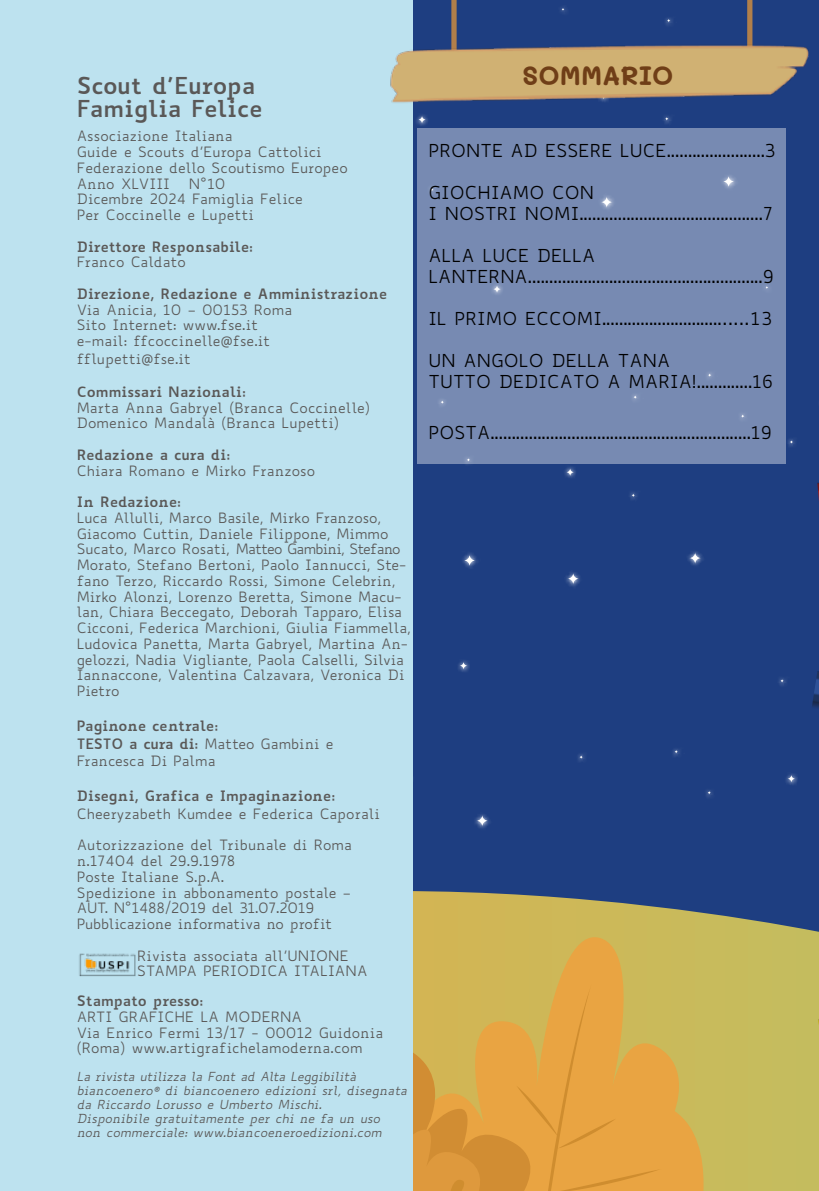
<style>
.page{position:relative;width:819px;height:1191px;background:#fff}
.page>*{position:absolute;margin:0;border:0;box-sizing:border-box;transform-origin:0 0}
.t1{font:700 26.25px "Mali";color:#6f3e17}
.t2{font:700 22.75px/22.8px "Biancoenero";color:#5a5857}
.t3{font:17.5px/21px "Biancoenero";color:#000}
.t4{font:14px/15.8px "Biancoenero";letter-spacing:-.01em;color:#5a5857}
.t5{font:700 14px/17.5px "Biancoenero";color:#5a5857}
.t6{font:italic 12.25px/14px "Biancoenero";color:#5a5857}
.s1{font-weight:400}
</style>
<div class="page">
<div style="left:0;top:0;width:819px;height:1042px;background:#1e3e81"></div>
<svg style="left:412px;top:891px;width:407px;height:300px;background:#aea861"></svg>
<svg style="left:412px;top:925px;width:308px;height:266px;background:#d1b556"></svg>
<svg style="left:412px;top:1022px;width:37px;height:169px;background:#d5a046"></svg>
<svg style="left:449px;top:984px;width:212px;height:207px;background:#e0a544"></svg>
<img style="left:725px;top:128px;width:61px;height:101px">
<img style="left:443px;top:128px;width:117px;height:1px">
<img style="left:608px;top:128px;width:117px;height:1px">
<img style="left:412px;top:553px;width:66px;height:52px">
<img style="left:412px;top:279px;width:1px;height:65px">
<img style="left:412px;top:344px;width:1px;height:57px">
<img style="left:785px;top:229px;width:1px;height:116px">
<img style="left:688px;top:551px;width:15px;height:15px">
<img style="left:565px;top:467px;width:9px;height:11px">
<img style="left:412px;top:518px;width:37px;height:39px">
<img style="left:412px;top:131px;width:1px;height:117px">
<img style="left:412px;top:401px;width:56px;height:117px">
<img style="left:574px;top:469px;width:117px;height:84px">
<img style="left:785px;top:383px;width:10px;height:81px">
<img style="left:566px;top:516px;width:69px;height:71px">
<img style="left:475px;top:814px;width:15px;height:15px">
<img style="left:412px;top:605px;width:58px;height:67px">
<img style="left:786px;top:774px;width:12px;height:11px">
<img style="left:412px;top:655px;width:18px;height:65px">
<img style="left:673px;top:749px;width:40px;height:48px">
<img style="left:412px;top:720px;width:1px;height:117px">
<div style="left:417px;top:129px;width:368px;height:335px;background:#778ab2"></div>
<div style="left:0;top:0;width:412px;height:1191px;background:#bde2ef"></div>
<img style="left:79px;top:953px;width:57px;height:24px">
<svg style="left:451px;top:0;width:301px;height:23px"></svg>
<img style="left:390px;top:23px;width:419px;height:103px">
<img style="left:817px;top:482px;width:2px;height:19px">
<img style="left:814px;top:995px;width:5px;height:30px">
<img style="left:812px;top:671px;width:7px;height:37px">
<h2 class="t2" style="left:77px;top:71px;width:187px">Scout d’Europa<br>Famiglia Felice</h2>
<p class="t4" style="left:77px;top:128px;width:272px">Associazione Italiana<br>Guide e Scouts d’Europa Cattolici<br>Federazione dello Scoutismo Europeo<br>Anno XLVIII</p>
<p class="t4" style="left:77px;top:175px;width:228px;text-indent:112px">N°10<br>Dicembre 2024 Famiglia Felice<br>Per Coccinelle e Lupetti</p>
<p class="t5" style="left:77px;top:236px;width:178px">Direttore Responsabile:</p>
<p class="t4" style="left:77px;top:254px;width:111px">Franco Caldato</p>
<p class="t5" style="left:77px;top:283px;width:312px">Direzione, Redazione e Amministrazione</p>
<p class="t4" style="left:77px;top:301px;width:217px">Via Anicia, 10 – 00153 Roma<br>Sito Internet: www.fse.it e-mail: ffcoccinelle@fse.it</p>
<p class="t4" style="left:77px;top:350px;width:115px">fflupetti@fse.it</p>
<p class="t5" style="left:77px;top:381px;width:171px">Commissari Nazionali:</p>
<p class="t4" style="left:77px;top:399px;width:295px">Marta Anna Gabryel (Branca Coccinelle)<br>Domenico Mandalà (Branca Lupetti)</p>
<p class="t5" style="left:77px;top:444px;width:155px">Redazione a cura di:</p>
<p class="t4" style="left:77px;top:462px;width:240px">Chiara Romano e Mirko Franzoso</p>
<p class="t5" style="left:77px;top:491px;width:106px">In Redazione:</p>
<p class="t4" style="left:77px;top:510px;width:335px">Luca Allulli, Marco Basile, Mirko Franzoso, Giacomo Cuttin, Daniele Filippone, Mimmo Sucato, Marco Rosati, Matteo Gambini, Stefano Morato, Stefano Bertoni, Paolo Iannucci, Ste&shy;fano Terzo, Riccardo Rossi, Simone Celebrin, Mirko Alonzi, Lorenzo Beretta, Simone Macu&shy;lan, Chiara Beccegato, Deborah Tapparo, Elisa Cicconi, Federica Marchioni, Giulia Fiammella, Ludovica Panetta, Marta Gabryel, Martina An&shy;gelozzi, Nadia Vigliante, Paola Calselli, Silvia Iannaccone, Valentina Calzavara, Veronica Di Pietro</p>
<p class="t5" style="left:77px;top:715px;width:258px">Paginone centrale:<br>TESTO a cura di: <span class="s1">Matteo Gambini e<br>Francesca Di Palma</span></p>
<p class="t5" style="left:77px;top:785px;width:260px">Disegni, Grafica e Impaginazione:</p>
<p class="t4" style="left:77px;top:805px;width:305px">Cheeryzabeth Kumdee e Federica Caporali</p>
<p class="t4" style="left:77px;top:837px;width:277px">Autorizzazione del Tribunale di Roma n.17404 del 29.9.1978<br>Poste Italiane S.p.A.<br>Spedizione in abbonamento postale –<br>AUT. N°1488/2019 del 31.07.2019<br>Pubblicazione informativa no profit</p>
<p class="t4" style="left:137px;top:947px;width:232px">Rivista associata all’UNIONE<br>STAMPA PERIODICA ITALIANA</p>
<p class="t5" style="left:77px;top:990px;width:128px">Stampato presso:</p>
<p class="t4" style="left:77px;top:1008px;width:308px">ARTI GRAFICHE LA MODERNA<br>Via Enrico Fermi 13/17 - 00012 Guidonia (Roma) www.artigrafichelamoderna.com</p>
<p class="t6" style="left:77px;top:1069px;width:332px">La rivista utilizza la Font ad Alta Leggibilità biancoenero® di biancoenero edizioni srl, disegnata da Riccardo Lorusso e Umberto Mischi.<br>Disponibile gratuitamente per chi ne fa un uso non commerciale: www.biancoeneroedizioni.com</p>
<h1 class="t1" style="left:522px;top:61px;width:153px">SOMMARIO</h1>
<p class="t3" style="left:428px;top:140px;width:348px">PRONTE AD ESSERE LUCE.......................3</p>
<p class="t3" style="left:428px;top:182px;width:346px">GIOCHIAMO CON<br>I NOSTRI NOMI...........................................7</p>
<p class="t3" style="left:428px;top:245px;width:347px">ALLA LUCE DELLA<br>LANTERNA.......................................................9</p>
<p class="t3" style="left:428px;top:308px;width:345px">IL PRIMO ECCOMI.................................13</p>
<p class="t3" style="left:428px;top:350px;width:346px">UN ANGOLO DELLA TANA<br>TUTTO DEDICATO A MARIA!.............16</p>
<p class="t3" style="left:428px;top:422px;width:345px">POSTA.............................................................19</p>
</div>
